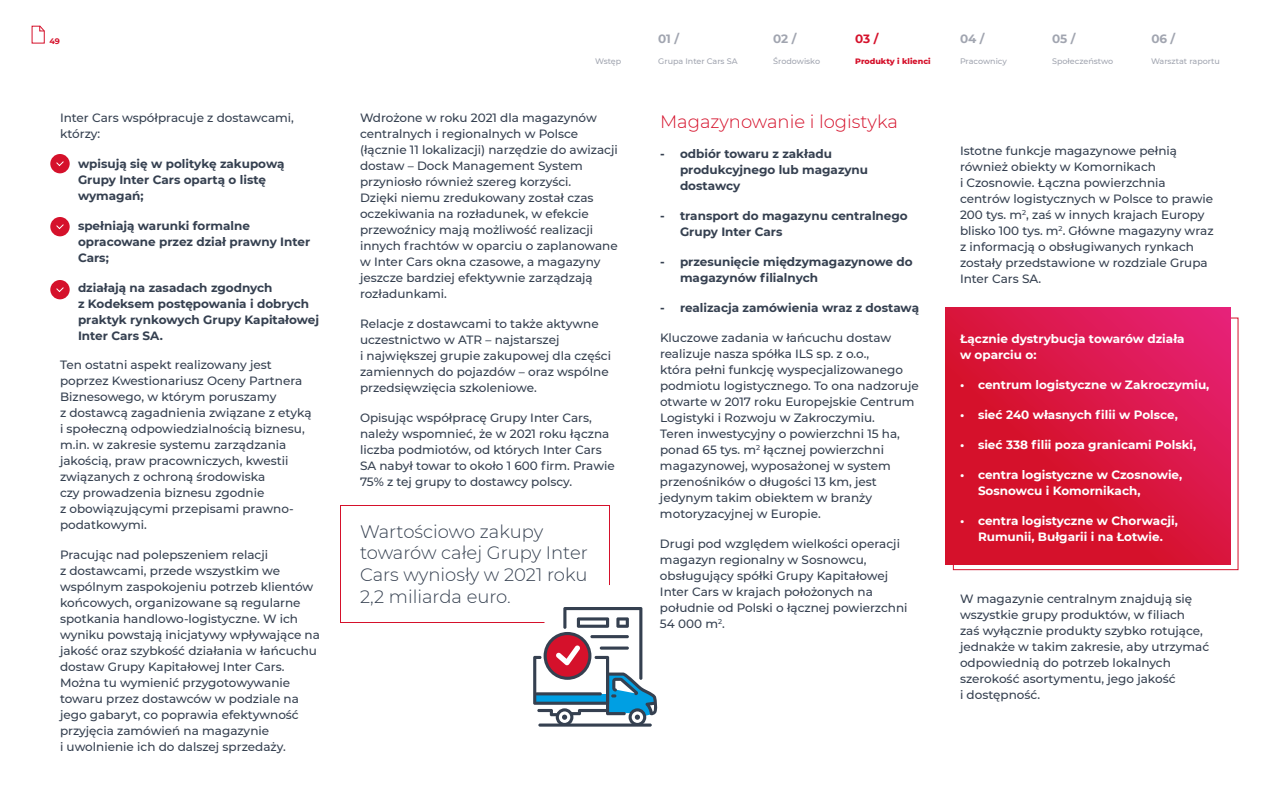
<style>
.page{position:relative;width:1280px;height:800px;background:#fff}
.page>*{position:absolute;margin:0;border:0;box-sizing:border-box;transform-origin:0 0}
.t1{font:300 18px/21.6px "Montserrat";color:#354050}
.t2{font:300 18px "Montserrat";color:#d5112b}
.t3{font:500 12px/16px "Montserrat";color:#354050}
.t4{font:700 12px/16px "Montserrat";color:#354050}
.t5{font:700 12px/16px "Montserrat";color:#fff}
.t6{font:700 12px "Montserrat";color:#a1a5b0}
.t7{font:700 12px "Montserrat";color:#d5112b}
.t8{font:500 8px "Montserrat";color:#a1a5b0}
.t9{font:800 8px "Montserrat";color:#d5112b}
.t10{font:700 8px "Montserrat";color:#d5112b}
</style>
<div class="page">
<svg style="left:31px;top:25px;width:14px;height:19px"></svg>
<svg style="left:945px;top:308px;width:285px;height:256px;background:#d9153f"></svg>
<div style="left:50px;top:154px;width:20px;height:19px;background:#d5112b;border-radius:50%"></div>
<svg style="left:56px;top:161px;width:8px;height:5px"></svg>
<div style="left:50px;top:217px;width:20px;height:19px;background:#d5112b;border-radius:50%"></div>
<svg style="left:56px;top:224px;width:8px;height:5px"></svg>
<div style="left:50px;top:280px;width:20px;height:19px;background:#d5112b;border-radius:50%"></div>
<svg style="left:56px;top:287px;width:8px;height:5px"></svg>
<hr style="left:538px;top:724px;width:114px;height:3px;background:#354050;border-radius:2px">
<svg style="left:340px;top:505px;width:318px;height:221px"></svg>
<p class="t10" style="left:49px;top:35px;width:12px">49</p>
<p class="t3" style="left:60px;top:109px;width:235px">Inter Cars współpracuje z dostawcami, którzy:</p>
<p class="t4" style="left:78px;top:155px;width:208px;text-indent:-18px">• wpisują się w politykę zakupową<br>Grupy Inter Cars opartą o listę wymagań;</p>
<p class="t4" style="left:78px;top:217px;width:234px;text-indent:-18px">• spełniają warunki formalne opracowane przez dział prawny Inter<br>Cars;</p>
<p class="t4" style="left:78px;top:279px;width:243px;text-indent:-18px">• działają na zasadach zgodnych<br>z Kodeksem postępowania i dobrych praktyk rynkowych Grupy Kapitałowej<br>Inter Cars SA.</p>
<p class="t3" style="left:60px;top:357px;width:253px">Ten ostatni aspekt realizowany jest poprzez Kwestionariusz Oceny Partnera Biznesowego, w którym poruszamy<br>z dostawcą zagadnienia związane z etyką i społeczną odpowiedzialnością biznesu, m.in. w zakresie systemu zarządzania jakością, praw pracowniczych, kwestii związanych z ochroną środowiska<br>czy prowadzenia biznesu zgodnie<br>z obowiązującymi przepisami prawno&shy;podatkowymi.</p>
<p class="t3" style="left:60px;top:547px;width:262px">Pracując nad polepszeniem relacji<br>z dostawcami, przede wszystkim we wspólnym zaspokojeniu potrzeb klientów końcowych, organizowane są regularne spotkania handlowo-logistyczne. W ich wyniku powstają inicjatywy wpływające na jakość oraz szybkość działania w łańcuchu dostaw Grupy Kapitałowej Inter Cars.<br>Można tu wymienić przygotowywanie towaru przez dostawców w podziale na jego gabaryt, co poprawia efektywność przyjęcia zamówień na magazynie<br>i uwolnienie ich do dalszej sprzedaży.</p>
<p class="t8" style="left:595px;top:55px;width:28px">Wstęp</p>
<p class="t3" style="left:360px;top:109px;width:259px">Wdrożone w roku 2021 dla magazynów centralnych i regionalnych w Polsce (łącznie 11 lokalizacji) narzędzie do awizacji dostaw – Dock Management System przyniosło również szereg korzyści.<br>Dzięki niemu zredukowany został czas oczekiwania na rozładunek, w efekcie przewoźnicy mają możliwość realizacji innych frachtów w oparciu o zaplanowane w Inter Cars okna czasowe, a magazyny jeszcze bardziej efektywnie zarządzają rozładunkami.</p>
<p class="t3" style="left:360px;top:315px;width:253px">Relacje z dostawcami to także aktywne uczestnictwo w ATR – najstarszej<br>i największej grupie zakupowej dla części zamiennych do pojazdów – oraz wspólne przedsięwzięcia szkoleniowe.</p>
<p class="t3" style="left:360px;top:409px;width:256px">Opisując współpracę Grupy Inter Cars, należy wspomnieć, że w 2021 roku łączna liczba podmiotów, od których Inter Cars SA nabył towar to około 1 600 firm. Prawie 75% z tej grupy to dostawcy polscy.</p>
<h1 class="t1" style="left:360px;top:520px;width:229px">Wartościowo zakupy towarów całej Grupy Inter<br>Cars wyniosły w 2021 roku<br>2,2 miliarda euro.</h1>
<p class="t6" style="left:658px;top:30px;width:22px">01 /</p>
<p class="t6" style="left:773px;top:30px;width:25px">02 /</p>
<p class="t7" style="left:855px;top:30px;width:25px">03 /</p>
<p class="t6" style="left:960px;top:30px;width:26px">04 /</p>
<p class="t6" style="left:1052px;top:30px;width:25px">05 /</p>
<p class="t6" style="left:1151px;top:30px;width:25px">06 /</p>
<p class="t8" style="left:658px;top:55px;width:81px">Grupa Inter Cars SA</p>
<p class="t8" style="left:773px;top:55px;width:48px">Środowisko</p>
<p class="t9" style="left:855px;top:55px;width:77px">Produkty i klienci</p>
<p class="t8" style="left:960px;top:55px;width:48px">Pracownicy</p>
<p class="t8" style="left:1052px;top:55px;width:63px">Społeczeństwo</p>
<p class="t8" style="left:1151px;top:55px;width:71px">Warsztat raportu</p>
<h1 class="t2" style="left:660px;top:109px;width:239px">Magazynowanie i logistyka</h1>
<p class="t4" style="left:680px;top:145px;width:190px;text-indent:-20px">- odbiór towaru z zakładu produkcyjnego lub magazynu dostawcy</p>
<p class="t4" style="left:680px;top:207px;width:229px;text-indent:-20px">- transport do magazynu centralnego<br>Grupy Inter Cars</p>
<p class="t4" style="left:680px;top:253px;width:234px;text-indent:-20px">- przesunięcie międzymagazynowe do magazynów filialnych</p>
<p class="t4" style="left:660px;top:299px;width:261px">- realizacja zamówienia wraz z dostawą</p>
<p class="t3" style="left:660px;top:329px;width:260px">Kluczowe zadania w łańcuchu dostaw realizuje nasza spółka ILS sp. z o.o.,<br>która pełni funkcję wyspecjalizowanego podmiotu logistycznego. To ona nadzoruje otwarte w 2017 roku Europejskie Centrum Logistyki i Rozwoju w Zakroczymiu.<br>Teren inwestycyjny o powierzchni 15 ha, ponad 65 tys. m<sup>2</sup> łącznej powierzchni magazynowej, wyposażonej w system przenośników o długości 13 km, jest jedynym takim obiektem w branży motoryzacyjnej w Europie.</p>
<p class="t3" style="left:660px;top:535px;width:249px">Drugi pod względem wielkości operacji magazyn regionalny w Sosnowcu, obsługujący spółki Grupy Kapitałowej<br>Inter Cars w krajach położonych na południe od Polski o łącznej powierzchni<br>54 000 m<sup>2</sup>.</p>
<p class="t3" style="left:960px;top:143px;width:255px">Istotne funkcje magazynowe pełnią również obiekty w Komornikach<br>i Czosnowie. Łączna powierzchnia centrów logistycznych w Polsce to prawie 200 tys. m<sup>2</sup>, zaś w innych krajach Europy blisko 100 tys. m<sup>2</sup>. Główne magazyny wraz z informacją o obsługiwanych rynkach zostały przedstawione w rozdziale Grupa Inter Cars SA.</p>
<p class="t5" style="left:960px;top:331px;width:226px">Łącznie dystrybucja towarów działa w oparciu o:</p>
<p class="t5" style="left:960px;top:377px;width:251px">• centrum logistyczne w Zakroczymiu,</p>
<p class="t5" style="left:960px;top:406px;width:219px">• sieć 240 własnych filii w Polsce,</p>
<p class="t5" style="left:960px;top:436px;width:238px">• sieć 338 filii poza granicami Polski,</p>
<p class="t5" style="left:978px;top:466px;width:206px;text-indent:-18px">• centra logistyczne w Czosnowie,<br>Sosnowcu i Komornikach,</p>
<p class="t5" style="left:960px;top:512px;width:219px;text-align:center">• centra logistyczne w Chorwacji,<br>Rumunii, Bułgarii i na Łotwie.</p>
<p class="t3" style="left:960px;top:591px;width:251px">W magazynie centralnym znajdują się wszystkie grupy produktów, w filiach<br>zaś wyłącznie produkty szybko rotujące, jednakże w takim zakresie, aby utrzymać odpowiednią do potrzeb lokalnych szerokość asortymentu, jego jakość<br>i dostępność.</p>
</div>
